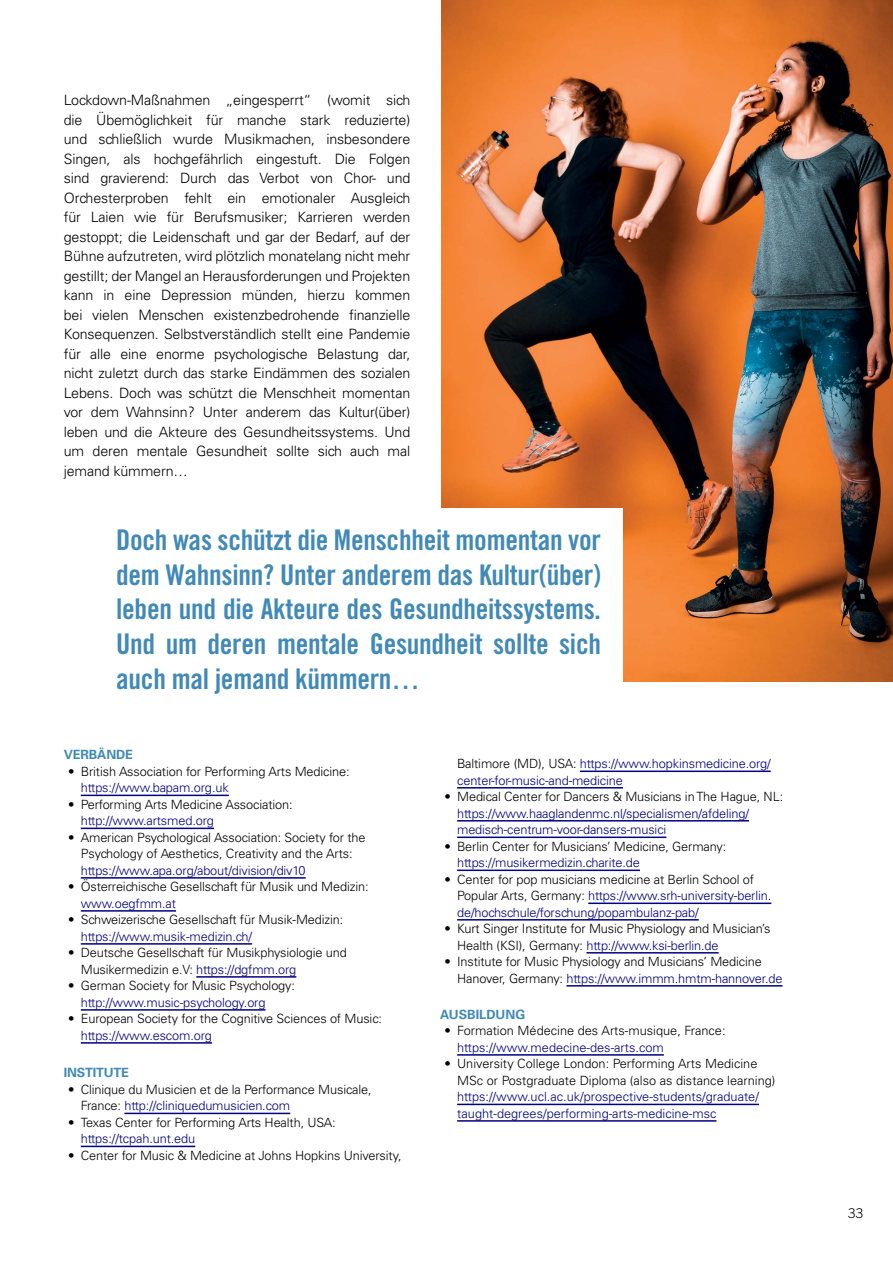
<style>
.page{position:relative;width:893px;height:1263px;background:#fff}
.page>*{position:absolute;margin:0;border:0;box-sizing:border-box;transform-origin:0 0}
.t1{font:28.5px/34.5px "Trade Gothic LT Std Bd Cn 20";letter-spacing:-.01em;color:#4189b6;text-align:justify}
.t2{font:300 14.25px/19.5px "Univers LT Std";letter-spacing:-.01em;color:#000;text-align:justify}
.t3{font:300 13.5px "Trade Gothic LT Std";color:#000}
.t4{font:300 12.75px/16.5px "Univers LT Std";letter-spacing:-.01em;color:#000}
.t5{font:300 12.75px/16.5px "Univers LT Std";letter-spacing:-.01em;color:#000082}
.t6{font:700 12.75px "Univers LT Std";letter-spacing:-.01em;color:#4189b6}
.s1{color:#000082}
.s2{color:#000}
</style>
<div class="page">
<hr style="left:81px;top:795px;width:148px;height:1px;background:#000082">
<hr style="left:81px;top:828px;width:133px;height:1px;background:#000082">
<hr style="left:81px;top:877px;width:225px;height:2px;background:#000082">
<hr style="left:81px;top:910px;width:95px;height:2px;background:#000082">
<hr style="left:81px;top:943px;width:171px;height:2px;background:#000082">
<hr style="left:196px;top:976px;width:100px;height:2px;background:#000082">
<hr style="left:81px;top:1009px;width:185px;height:2px;background:#000082">
<hr style="left:81px;top:1042px;width:131px;height:2px;background:#000082">
<hr style="left:124px;top:1113px;width:166px;height:1px;background:#000082">
<hr style="left:81px;top:1146px;width:114px;height:1px;background:#000082">
<img style="left:441px;top:0;width:452px;height:682px">
<hr style="left:580px;top:770px;width:191px;height:2px;background:#000082">
<hr style="left:457px;top:787px;width:166px;height:1px;background:#000082">
<hr style="left:457px;top:820px;width:292px;height:1px;background:#000082">
<hr style="left:457px;top:836px;width:209px;height:2px;background:#000082">
<hr style="left:457px;top:869px;width:183px;height:2px;background:#000082">
<hr style="left:588px;top:902px;width:183px;height:2px;background:#000082">
<hr style="left:457px;top:919px;width:242px;height:1px;background:#000082">
<hr style="left:586px;top:952px;width:133px;height:1px;background:#000082">
<hr style="left:566px;top:985px;width:216px;height:1px;background:#000082">
<hr style="left:457px;top:1054px;width:207px;height:2px;background:#000082">
<hr style="left:457px;top:1104px;width:302px;height:1px;background:#000082">
<hr style="left:457px;top:1120px;width:259px;height:2px;background:#000082">
<div style="left:95px;top:509px;width:527px;height:201px;background:#fff"></div>
<p class="t2" style="left:64px;top:90px;width:348px">Lockdown-Maßnahmen „eingesperrt“ (womit sich die Übemöglichkeit für manche stark reduzierte) und schließlich wurde Musikmachen, insbesondere Singen, als hochgefährlich eingestuft. Die Folgen sind gravierend: Durch das Verbot von Chor- und Orchesterproben fehlt ein emotionaler Ausgleich für Laien wie für Berufsmusiker; Karrieren werden gestoppt; die Leidenschaft und gar der Bedarf, auf der Bühne aufzutreten, wird plötzlich monatelang nicht mehr gestillt; der Mangel an Herausforderungen und Projekten kann in eine Depression münden, hierzu kommen bei vielen Menschen existenzbedrohende finanzielle Konsequenzen. Selbstverständlich stellt eine Pandemie für alle eine enorme psychologische Belastung dar, nicht zuletzt durch das starke Eindämmen des sozialen Lebens. Doch was schützt die Menschheit momentan vor dem Wahnsinn? Unter anderem das Kultur(über) leben und die Akteure des Gesundheitssystems. Und um deren mentale Gesundheit sollte sich auch mal jemand kümmern…</p>
<h1 class="t1" style="left:116px;top:523px;width:486px">Doch was schützt die Menschheit momentan vor dem Wahnsinn? Unter anderem das Kultur(über) leben und die Akteure des Gesundheitssystems.<br>Und um deren mentale Gesundheit sollte sich auch mal jemand kümmern…</h1>
<p class="t6" style="left:64px;top:747px;width:71px">VERBÄNDE</p>
<p class="t4" style="left:68px;top:763px;width:283px">• British Association for Performing Arts Medicine:</p>
<p class="t5" style="left:81px;top:780px;width:150px">https://www.bapam.org.uk</p>
<p class="t4" style="left:68px;top:796px;width:226px">• Performing Arts Medicine Association:</p>
<p class="t5" style="left:81px;top:813px;width:135px">http://www.artsmed.org</p>
<p class="t4" style="left:68px;top:829px;width:299px;text-align:center">• American Psychological Association: Society for the<br>Psychology of Aesthetics, Creativity and the Arts:</p>
<p class="t5" style="left:81px;top:862px;width:226px">https://www.apa.org/about/division/div10</p>
<p class="t4" style="left:68px;top:879px;width:302px">• Österreichische Gesellschaft für Musik und Medizin:</p>
<p class="t5" style="left:81px;top:895px;width:97px">www.oegfmm.at</p>
<p class="t4" style="left:68px;top:911px;width:277px">• Schweizerische Gesellschaft für Musik-Medizin:</p>
<p class="t5" style="left:81px;top:928px;width:173px">https://www.musik-medizin.ch/</p>
<p class="t4" style="left:81px;top:944px;width:268px;text-indent:-13px">• Deutsche Gesellschaft für Musikphysiologie und<br>Musikermedizin e.V: <span class="s1">https://dgfmm.org</span></p>
<p class="t4" style="left:68px;top:977px;width:229px">• German Society for Music Psychology:</p>
<p class="t5" style="left:81px;top:994px;width:186px">http://www.music-psychology.org</p>
<p class="t4" style="left:68px;top:1010px;width:316px">• European Society for the Cognitive Sciences of Music:</p>
<p class="t5" style="left:81px;top:1027px;width:133px">https://www.escom.org</p>
<p class="t6" style="left:64px;top:1065px;width:67px">INSTITUTE</p>
<p class="t4" style="left:81px;top:1081px;width:292px;text-indent:-13px">• Clinique du Musicien et de la Performance Musicale,<br>France: <span class="s1">http://cliniquedumusicien.com</span></p>
<p class="t4" style="left:68px;top:1114px;width:269px">• Texas Center for Performing Arts Health, USA:</p>
<p class="t5" style="left:81px;top:1130px;width:116px">https://tcpah.unt.edu</p>
<p class="t4" style="left:68px;top:1147px;width:335px">• Center for Music &amp; Medicine at Johns Hopkins University,</p>
<p class="t5" style="left:457px;top:755px;width:315px"><span class="s2">Baltimore (MD), USA:</span> https://www.hopkinsmedicine.org/ center-for-music-and-medicine</p>
<p class="t4" style="left:444px;top:788px;width:340px">• Medical Center for Dancers &amp; Musicians in The Hague, NL:</p>
<p class="t5" style="left:457px;top:805px;width:293px">https://www.haaglandenmc.nl/specialismen/afdeling/ medisch-centrum-voor-dansers-musici</p>
<p class="t4" style="left:444px;top:838px;width:283px">• Berlin Center for Musicians’ Medicine, Germany:</p>
<p class="t5" style="left:457px;top:854px;width:184px">https://musikermedizin.charite.de</p>
<p class="t5" style="left:457px;top:871px;width:316px;text-indent:-13px"><span class="s2">• Center for pop musicians medicine at Berlin School of<br>Popular Arts, Germany:</span> https://www.srh-university-berlin. de/hochschule/forschung/popambulanz-pab/</p>
<p class="t4" style="left:457px;top:920px;width:315px;text-indent:-13px">• Kurt Singer Institute for Music Physiology and Musician’s<br>Health (KSI), Germany: <span class="s1">http://www.ksi-berlin.de</span></p>
<p class="t4" style="left:457px;top:953px;width:327px;text-indent:-13px">• Institute for Music Physiology and Musicians’ Medicine<br>Hanover, Germany: <span class="s1">https://www.immm.hmtm-hannover.de</span></p>
<p class="t6" style="left:440px;top:1007px;width:87px">AUSBILDUNG</p>
<p class="t4" style="left:444px;top:1022px;width:283px">• Formation Médecine des Arts-musique, France:</p>
<p class="t5" style="left:457px;top:1039px;width:208px">https://www.medecine-des-arts.com</p>
<p class="t4" style="left:457px;top:1055px;width:320px;text-indent:-13px">• University College London: Performing Arts Medicine<br>MSc or Postgraduate Diploma (also as distance learning)</p>
<p class="t5" style="left:457px;top:1088px;width:303px">https://www.ucl.ac.uk/prospective-students/graduate/ taught-degrees/performing-arts-medicine-msc</p>
<p class="t3" style="left:848px;top:1205px;width:17px">33</p>
</div>
